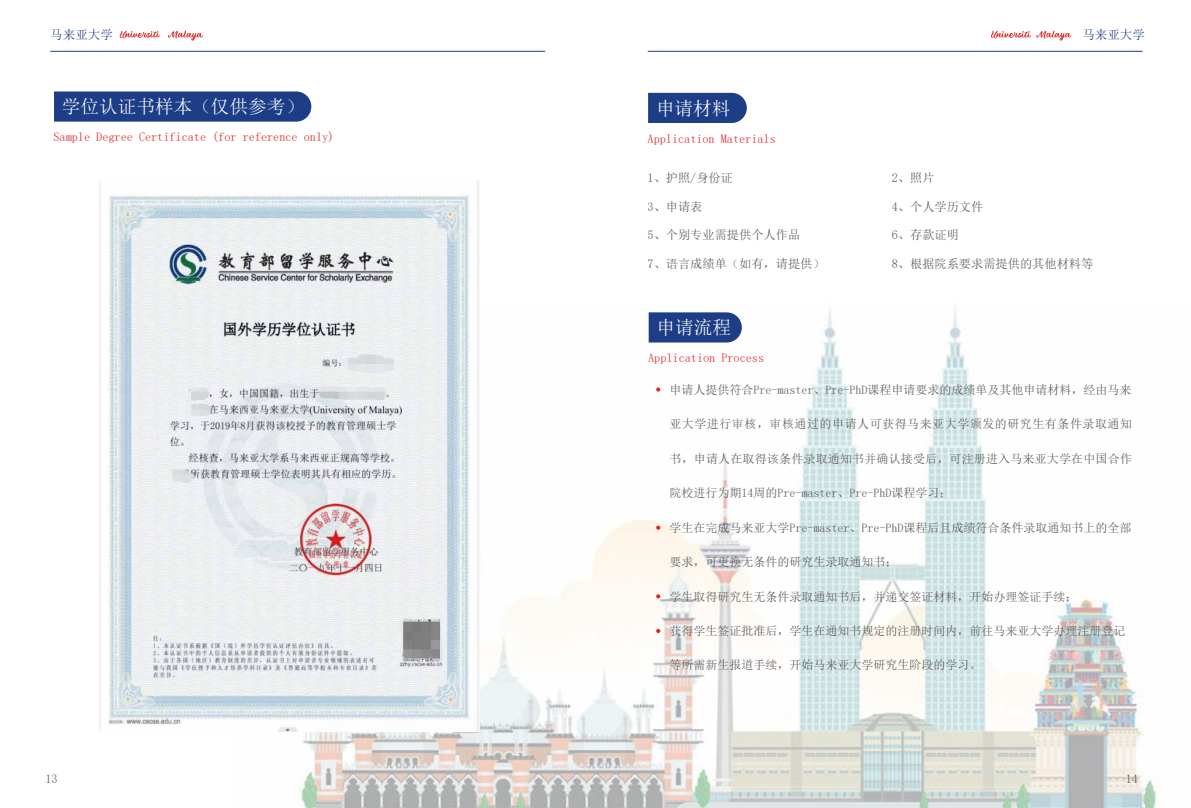
<style>
.page{position:relative;width:1191px;height:808px;background:#fff}
.page>*{position:absolute;margin:0;border:0;box-sizing:border-box;transform-origin:0 0}
.t1{font:18.6px "Alibaba Pu Hui Ti M G Bpc EUC H";color:#fff}
.t2{font:12.5px "Alibaba Pu Hui Ti M G Bpc EUC H";color:#1d3e87}
.t3{font:12.2px "Alibaba Pu Hui Ti R G Bpc EUC H";color:#595757}
.t4{font:12.2px "Alibaba Pu Hui Ti R G Bpc EUC H";color:#df2525}
.t5{font:12px "Alibaba Pu Hui Ti R G Bpc EUC H";color:#595757}
.t6{font:12px "Alibaba Pu Hui Ti R G Bpc EUC H";letter-spacing:.045em;color:#595757}
</style>
<div class="page">
<img style="left:278px;top:308px;width:879px;height:500px">
<div style="left:648px;top:93px;width:99px;height:30px;background:#1d3e87"></div>
<svg style="left:120px;top:31px;width:40px;height:7px"></svg>
<svg style="left:168px;top:31px;width:35px;height:10px"></svg>
<hr style="left:50px;top:51px;width:495px;height:1px;background:#1d3e87">
<svg style="left:991px;top:31px;width:80px;height:10px"></svg>
<hr style="left:647px;top:51px;width:495px;height:1px;background:#1d3e87">
<svg style="left:54px;top:91px;width:257px;height:31px;background:#25458b"></svg>
<svg style="left:648px;top:312px;width:94px;height:30px;background:#29488d"></svg>
<svg style="left:656px;top:387px;width:4px;height:5px"></svg>
<svg style="left:656px;top:526px;width:4px;height:4px"></svg>
<svg style="left:656px;top:594px;width:4px;height:4px"></svg>
<svg style="left:656px;top:629px;width:4px;height:4px"></svg>
<img style="left:109px;top:180px;width:370px;height:551px">
<p class="t2" style="left:50px;top:28px;width:64px">马来亚大学</p>
<p class="t2" style="left:1082px;top:28px;width:64px">马来亚大学</p>
<h1 class="t1" style="left:62px;top:97px;width:244px">学位认证书样本（仅供参考）</h1>
<p class="t4" style="left:53px;top:131px;width:282px">Sample Degree Certificate (for reference only)</p>
<h1 class="t1" style="left:656px;top:99px;width:76px">申请材料</h1>
<p class="t4" style="left:647px;top:132px;width:130px">Application Materials</p>
<p class="t3" style="left:647px;top:171px;width:87px">1、护照/身份证</p>
<p class="t3" style="left:891px;top:171px;width:44px">2、照片</p>
<p class="t3" style="left:647px;top:200px;width:56px">3、申请表</p>
<p class="t3" style="left:891px;top:200px;width:93px">4、个人学历文件</p>
<p class="t3" style="left:647px;top:229px;width:154px">5、个别专业需提供个人作品</p>
<p class="t3" style="left:891px;top:229px;width:69px">6、存款证明</p>
<p class="t3" style="left:647px;top:257px;width:179px">7、语言成绩单（如有，请提供）</p>
<p class="t3" style="left:891px;top:257px;width:203px">8、根据院系要求需提供的其他材料等</p>
<h1 class="t1" style="left:656px;top:318px;width:76px">申请流程</h1>
<p class="t4" style="left:648px;top:352px;width:117px">Application Process</p>
<p class="t5" style="left:669px;top:384px;width:463px">申请人提供符合Pre-master、Pre-PhD课程申请要求的成绩单及其他申请材料，经由马来</p>
<p class="t6" style="left:669px;top:418px;width:464px">亚大学进行审核，审核通过的申请人可获得马来亚大学颁发的研究生有条件录取通知</p>
<p class="t5" style="left:669px;top:453px;width:464px">书，申请人在取得该条件录取通知书并确认接受后，可注册进入马来亚大学在中国合作</p>
<p class="t5" style="left:669px;top:487px;width:283px">院校进行为期14周的Pre-master、Pre-PhD课程学习；</p>
<p class="t5" style="left:669px;top:521px;width:463px">学生在完成马来亚大学Pre-master、Pre-PhD课程后且成绩符合条件录取通知书上的全部</p>
<p class="t5" style="left:669px;top:556px;width:229px">要求，可更换无条件的研究生录取通知书；</p>
<p class="t5" style="left:669px;top:590px;width:409px">学生取得研究生无条件录取通知书后，并递交签证材料，开始办理签证手续；</p>
<p class="t5" style="left:669px;top:625px;width:457px">获得学生签证批准后，学生在通知书规定的注册时间内，前往马来亚大学办理注册登记</p>
<p class="t5" style="left:669px;top:659px;width:313px">等所需新生报道手续，开始马来亚大学研究生阶段的学习。</p>
<p class="t3" style="left:45px;top:772px;width:14px">13</p>
<p class="t3" style="left:1125px;top:772px;width:14px">14</p>
</div>
